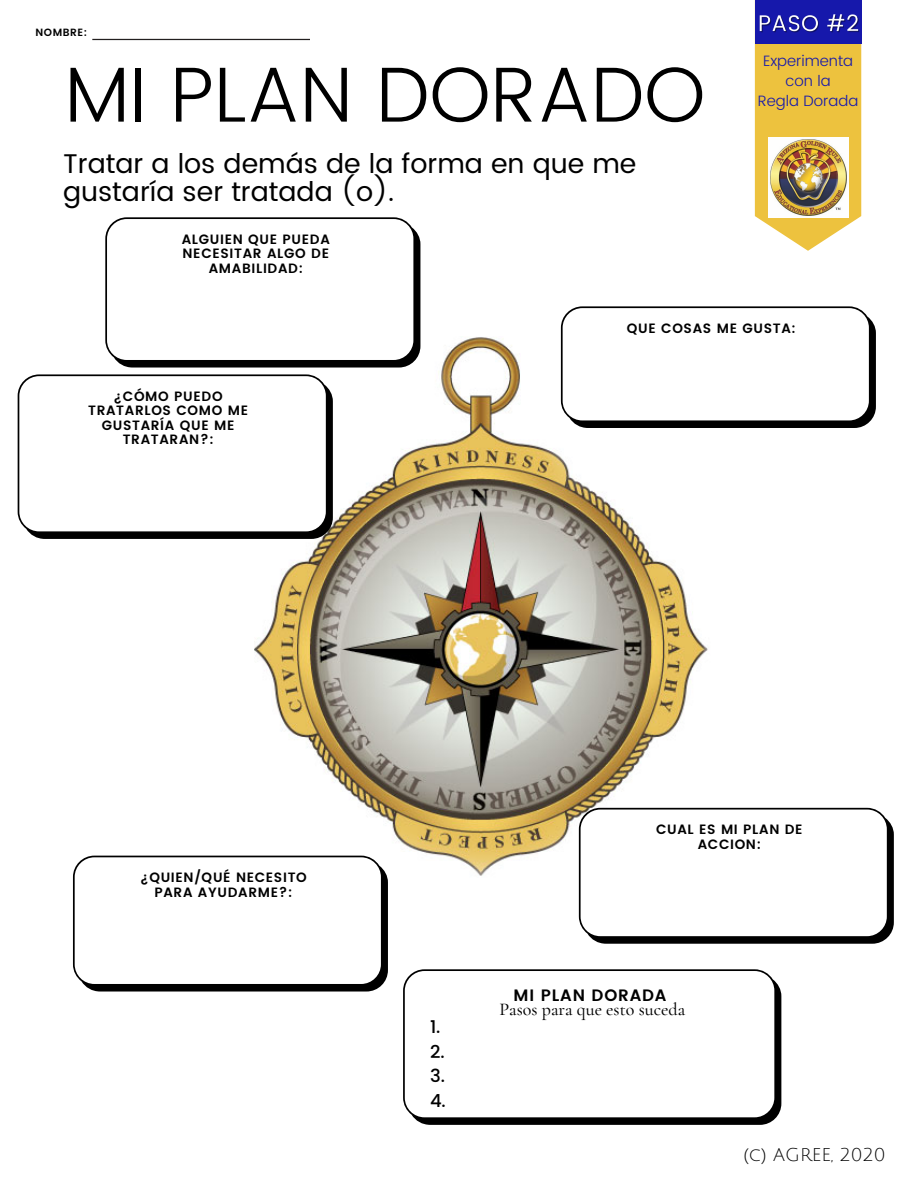
<style>
.page{position:relative;width:918px;height:1188px;background:#fff}
.page>*{position:absolute;margin:0;border:0;box-sizing:border-box;transform-origin:0 0}
.t1{font:300 78px "Poppins";color:#000}
.t2{font:27px "Poppins";color:#000}
.t3{font:500 18px "Cormorant Garamond";color:#000}
.t4{font:18px "Julius Sans One";color:#000}
.t5{font:500 18px "Poppins";color:#000}
.t6{font:600 16.5px "Poppins";letter-spacing:.05em;color:#000}
.t7{font:300 15px "Poppins";color:#1618ab}
.t8{font:600 13.5px/14.2px "Poppins";letter-spacing:.05em;color:#000;text-align:center}
.t9{font:600 10.5px "Poppins";letter-spacing:.05em;color:#000}
</style>
<div class="page">
<img style="left:212px;top:319px;width:536px;height:576px">
<svg style="left:579px;top:808px;width:315px;height:136px"></svg>
<svg style="left:105px;top:217px;width:315px;height:151px"></svg>
<svg style="left:561px;top:306px;width:315px;height:122px"></svg>
<svg style="left:73px;top:856px;width:315px;height:136px"></svg>
<svg style="left:18px;top:374px;width:315px;height:165px"></svg>
<svg style="left:403px;top:969px;width:378px;height:156px"></svg>
<svg style="left:755px;top:44px;width:106px;height:207px;background:#efca58"></svg>
<div style="left:755px;top:0;width:106px;height:44px;background:#1618ab"></div>
<img style="left:768px;top:138px;width:80px;height:79px">
<img style="left:758px;top:14px;width:103px;height:31px">
<hr style="left:92px;top:39px;width:217px;height:1px;background:#221f1f">
<hr style="left:92px;top:90px;width:217px;height:1px;background:#221f1f">
<hr style="left:92px;top:141px;width:217px;height:1px;background:#221f1f">
<hr style="left:92px;top:192px;width:217px;height:1px;background:#221f1f">
<hr style="left:92px;top:242px;width:217px;height:1px;background:#221f1f">
<hr style="left:92px;top:294px;width:217px;height:1px;background:#221f1f">
<hr style="left:92px;top:344px;width:217px;height:1px;background:#221f1f">
<hr style="left:92px;top:395px;width:217px;height:1px;background:#221f1f">
<p class="t9" style="left:36px;top:26px;width:53px">NOMBRE:</p>
<p class="t1" style="left:65px;top:49px;width:642px">MI PLAN DORADO</p>
<p class="t2" style="left:63px;top:147px;width:575px">Tratar a los demás de la forma en que me</p>
<p class="t2" style="left:63px;top:176px;width:333px">gustaría ser tratada (o).</p>
<p class="t8" style="left:182px;top:232px;width:150px">ALGUIEN QUE PUEDA<br>NECESITAR ALGO DE<br>AMABILIDAD:</p>
<p class="t7" style="left:763px;top:52px;width:92px">Experimenta</p>
<p class="t7" style="left:785px;top:72px;width:47px">con la</p>
<p class="t7" style="left:758px;top:92px;width:102px">Regla Dorada</p>
<p class="t8" style="left:88px;top:389px;width:162px">¿CÓMO PUEDO<br>TRATARLOS COMO ME<br>GUSTARÍA QUE ME<br>TRATARAN?:</p>
<p class="t8" style="left:627px;top:321px;width:170px">QUE COSAS ME GUSTA:</p>
<p class="t8" style="left:140px;top:870px;width:168px">¿QUIEN/QUÉ NECESITO<br>PARA AYUDARME?:</p>
<p class="t8" style="left:656px;top:823px;width:148px">CUAL ES MI PLAN DE<br>ACCION:</p>
<p class="t5" style="left:430px;top:1016px;width:12px">1.</p>
<p class="t5" style="left:430px;top:1041px;width:16px">2.</p>
<p class="t5" style="left:430px;top:1066px;width:16px">3.</p>
<p class="t5" style="left:430px;top:1090px;width:17px">4.</p>
<p class="t6" style="left:514px;top:986px;width:154px">MI PLAN DORADA</p>
<p class="t3" style="left:499px;top:998px;width:187px">Pasos para que esto suceda</p>
<p class="t4" style="left:743px;top:1146px;width:144px">(c) AGREE, 2020</p>
</div>
